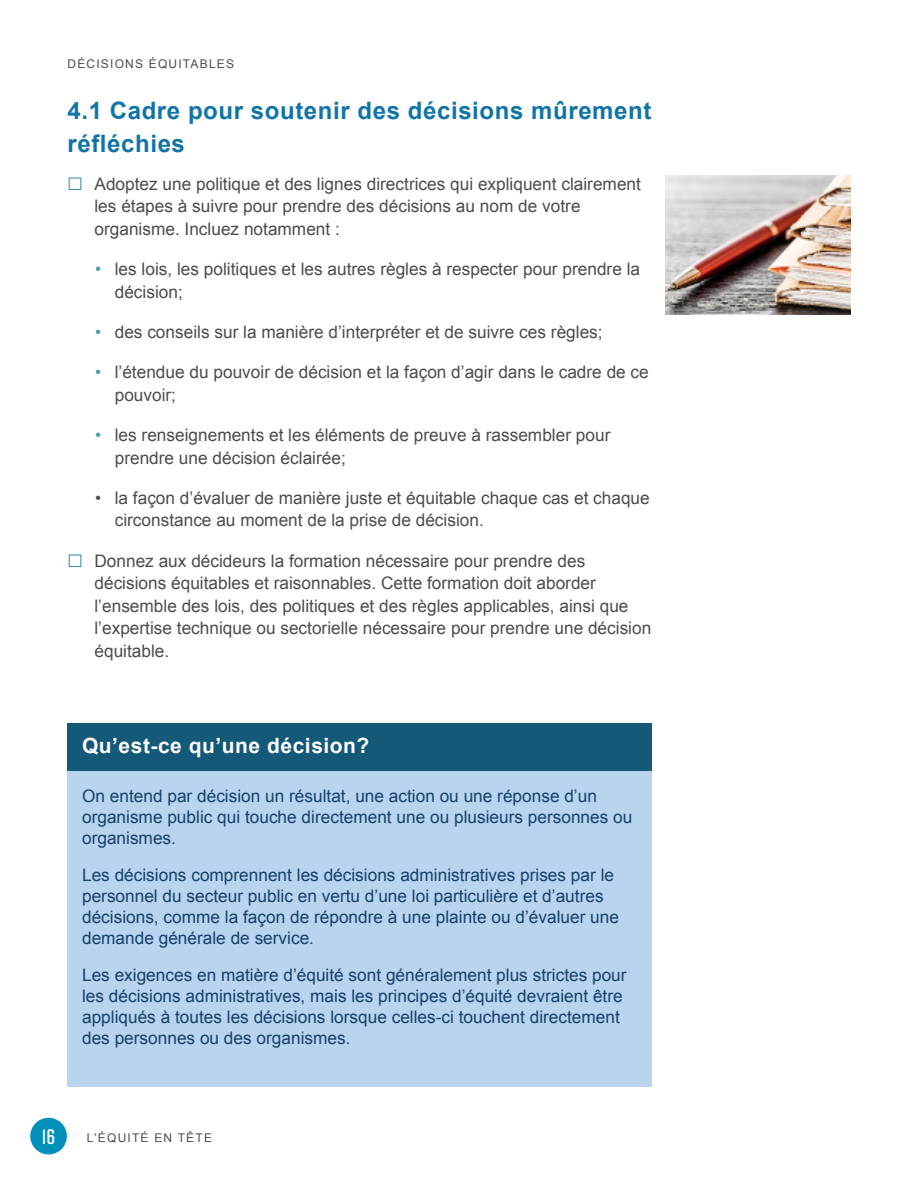
<style>
.page{position:relative;width:918px;height:1188px;background:#fff}
.page>*{position:absolute;margin:0;border:0;box-sizing:border-box;transform-origin:0 0}
.t1{font:700 24px/33px "Arial";letter-spacing:.025em;color:#1074a8}
.t2{font:700 21px "Arial";letter-spacing:.025em;color:#fff}
.t3{font:600 21px "Rift Soft";color:#fff}
.t4{font:17.25px/22.5px "Arial";color:#4b4c4d}
.t5{font:17.25px/21px "Arial";color:#16416c}
.t6{font:12px "Arial";letter-spacing:.1em;color:#4b4c4d}
.s1{color:#459e9c}
</style>
<div class="page">
<div style="left:30px;top:1118px;width:37px;height:36px;background:#0090ba;border-radius:50%"></div>
<div style="left:67px;top:724px;width:584px;height:363px;background:#b8d4ee"></div>
<div style="left:67px;top:724px;width:584px;height:47px;background:#145978"></div>
<img style="left:665px;top:176px;width:185px;height:138px">
<p class="t6" style="left:68px;top:56px;width:168px">DÉCISIONS ÉQUITABLES</p>
<h1 class="t1" style="left:68px;top:95px;width:585px">4.1 Cadre pour soutenir des décisions mûrement réfléchies</h1>
<p class="t4" style="left:94px;top:173px;width:548px">Adoptez une politique et des lignes directrices qui expliquent clairement les étapes à suivre pour prendre des décisions au nom de votre organisme. Incluez notamment :</p>
<p class="t4" style="left:115px;top:258px;width:527px;text-indent:-19px"><span class="s1">•</span> les lois, les politiques et les autres règles à respecter pour prendre la décision;</p>
<p class="t4" style="left:95px;top:321px;width:509px"><span class="s1">•</span> des conseils sur la manière d’interpréter et de suivre ces règles;</p>
<p class="t4" style="left:115px;top:361px;width:536px;text-indent:-19px"><span class="s1">•</span> l’étendue du pouvoir de décision et la façon d’agir dans le cadre de ce pouvoir;</p>
<p class="t4" style="left:115px;top:424px;width:497px;text-indent:-19px"><span class="s1">•</span> les renseignements et les éléments de preuve à rassembler pour prendre une décision éclairée;</p>
<p class="t4" style="left:115px;top:487px;width:537px;text-indent:-19px">• la façon d’évaluer de manière juste et équitable chaque cas et chaque circonstance au moment de la prise de décision.</p>
<p class="t4" style="left:94px;top:550px;width:558px">Donnez aux décideurs la formation nécessaire pour prendre des décisions équitables et raisonnables. Cette formation doit aborder l’ensemble des lois, des politiques et des règles applicables, ainsi que l’expertise technique ou sectorielle nécessaire pour prendre une décision équitable.</p>
<p class="t2" style="left:82px;top:732px;width:289px">Qu’est-ce qu’une décision?</p>
<p class="t5" style="left:82px;top:786px;width:552px">On entend par décision un résultat, une action ou une réponse d’un organisme public qui touche directement une ou plusieurs personnes ou organismes.</p>
<p class="t5" style="left:82px;top:865px;width:538px">Les décisions comprennent les décisions administratives prises par le personnel du secteur public en vertu d’une loi particulière et d’autres décisions, comme la façon de répondre à une plainte ou d’évaluer une demande générale de service.</p>
<p class="t5" style="left:82px;top:965px;width:546px">Les exigences en matière d’équité sont généralement plus strictes pour les décisions administratives, mais les principes d’équité devraient être appliqués à toutes les décisions lorsque celles-ci touchent directement des personnes ou des organismes.</p>
<p class="t3" style="left:42px;top:1122px;width:15px">16</p>
<p class="t6" style="left:87px;top:1130px;width:127px">L’ÉQUITÉ EN TÊTE</p>
</div>
